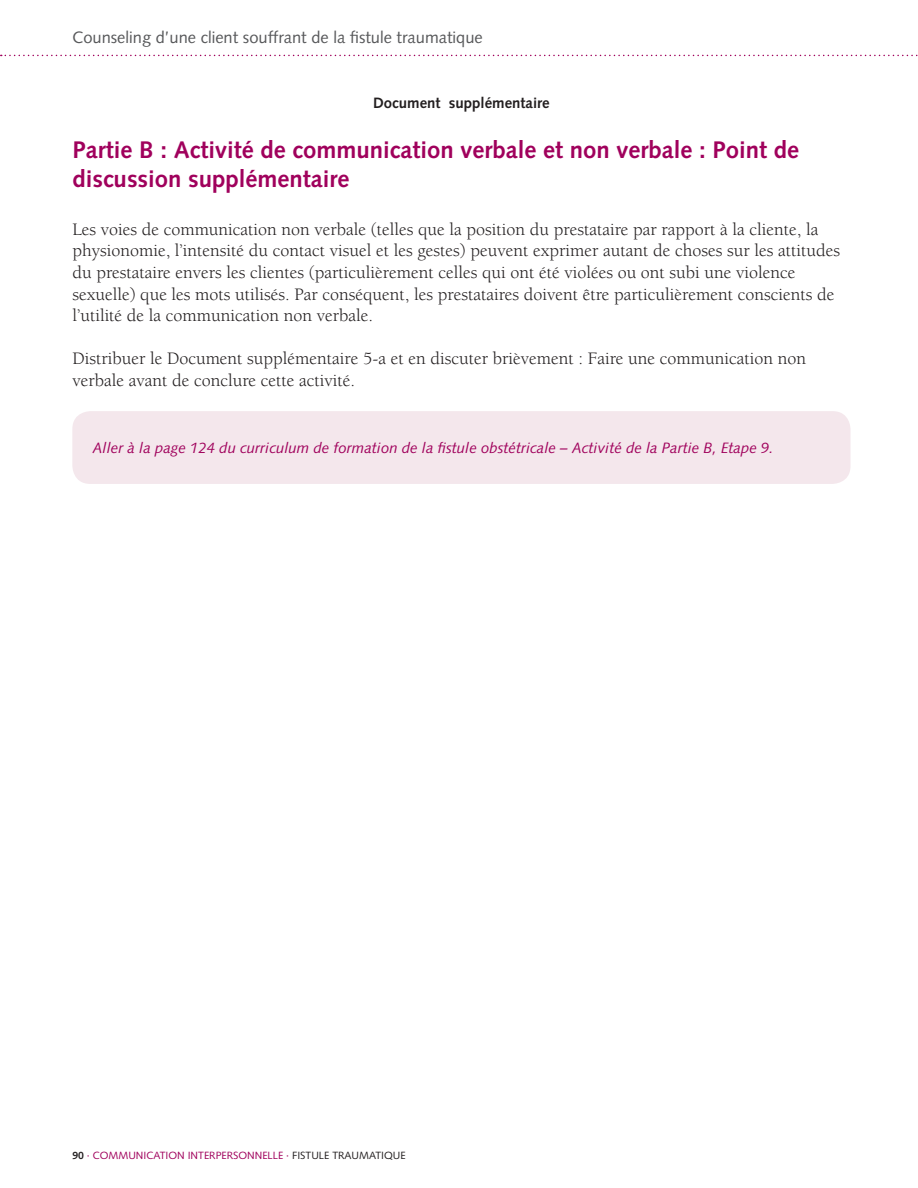
<style>
.page{position:relative;width:918px;height:1188px;background:#fff}
.page>*{position:absolute;margin:0;border:0;box-sizing:border-box;transform-origin:0 0}
.t1{font:700 24px/28.8px "Syntax LT Std";color:#a0015c}
.t2{font:18px/21.6px "Berkeley Std";color:#231f20}
.t3{font:16.5px "Syntax LT Std";color:#57585a}
.t4{font:italic 15px "Syntax LT Std";color:#a0015c}
.t5{font:700 15px "Syntax LT Std";color:#231f20}
.t6{font:10.5px "Syntax LT Std";color:#a0015c}
.s1{font-weight:700;color:#231f20}
.s2{color:#231f20}
</style>
<div class="page">
<svg style="left:1px;top:55px;width:917px;height:1px"></svg>
<div style="left:72px;top:411px;width:779px;height:73px;background:#f4e7ec;border-radius:18px"></div>
<p class="t3" style="left:72px;top:31px;width:412px">Counseling d’une client souffrant de la fistule traumatique</p>
<p class="t5" style="left:373px;top:97px;width:178px">Document supplémentaire</p>
<h1 class="t1" style="left:72px;top:138px;width:728px">Partie B : Activité de communication verbale et non verbale : Point de discussion supplémentaire</h1>
<p class="t2" style="left:72px;top:220px;width:769px">Les voies de communication non verbale (telles que la position du prestataire par rapport à la cliente, la physionomie, l’intensité du contact visuel et les gestes) peuvent exprimer autant de choses sur les attitudes du prestataire envers les clientes (particulièrement celles qui ont été violées ou ont subi une violence sexuelle) que les mots utilisés. Par conséquent, les prestataires doivent être particulièrement conscients de l’utilité de la communication non verbale.</p>
<p class="t2" style="left:72px;top:349px;width:735px">Distribuer le Document supplémentaire 5-a et en discuter brièvement : Faire une communication non verbale avant de conclure cette activité.</p>
<p class="t4" style="left:93px;top:442px;width:683px">Aller à la page 124 du curriculum de formation de la fistule obstétricale – Activité de la Partie B, Etape 9.</p>
<p class="t6" style="left:72px;top:1151px;width:335px"><span class="s1">90</span> · COMMUNICATION INTERPERSONNELLE · <span class="s2">FISTULE TRAUMATIQUE</span></p>
</div>
